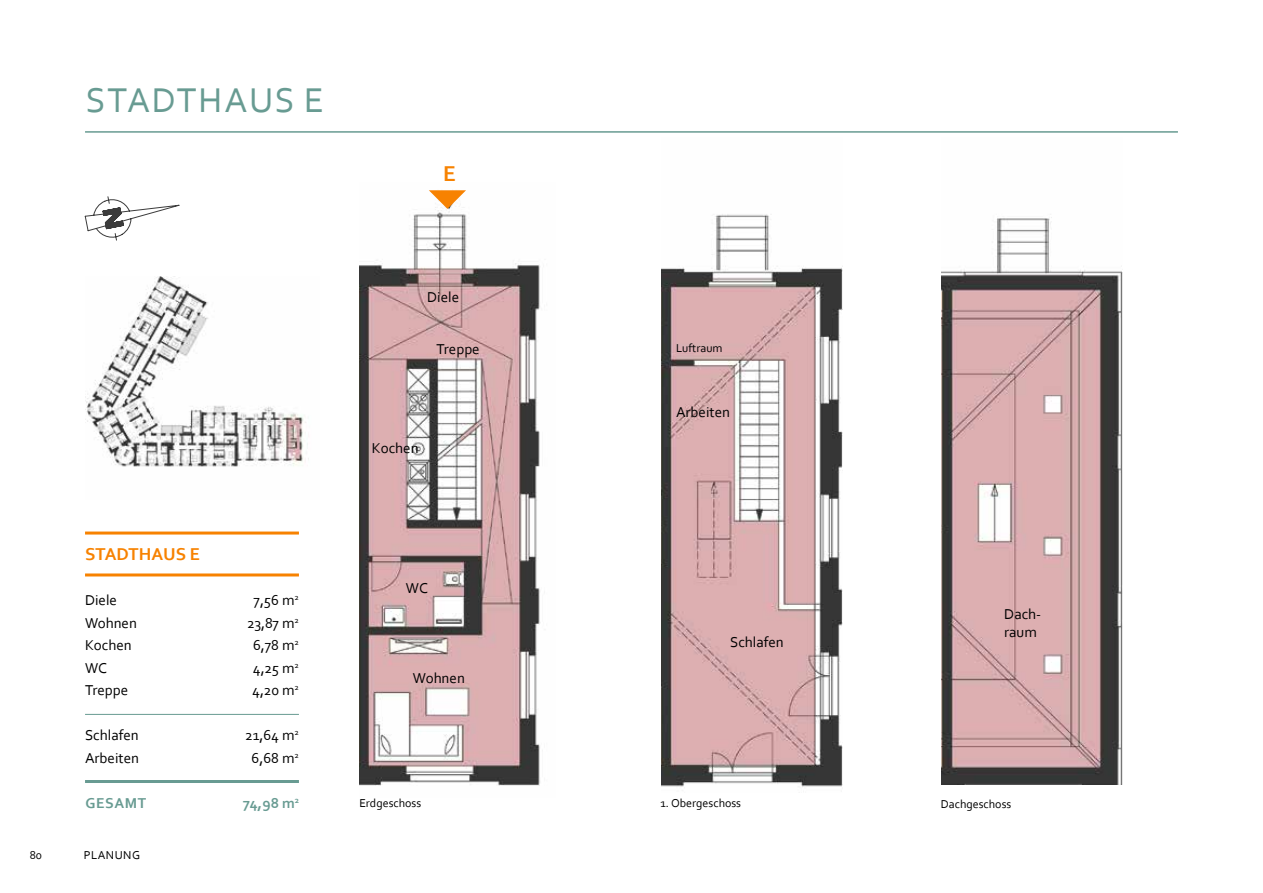
<style>
.page{position:relative;width:1263px;height:893px;background:#fff}
.page>*{position:absolute;margin:0;border:0;box-sizing:border-box;transform-origin:0 0}
.t1{font:36px "Corbel";letter-spacing:.05em;color:#689b92}
.t2{font:700 22.5px "Corbel";color:#f78201}
.t3{font:700 18px "Corbel";color:#f78201}
.t4{font:15px/18px "Corbel";color:#000}
.t5{font:700 15px "Corbel";letter-spacing:.04em;color:#689b92}
.t6{font:12px "Corbel";color:#000}
.t7{font:12px "Corbel";letter-spacing:.04em;color:#000}
</style>
<div class="page">
<img style="left:359px;top:209px;width:182px;height:577px">
<img style="left:942px;top:217px;width:181px;height:567px">
<hr style="left:85px;top:131px;width:1093px;height:2px;background:#689b92">
<img style="left:662px;top:214px;width:181px;height:573px">
<svg style="left:429px;top:190px;width:37px;height:19px"></svg>
<img style="left:86px;top:277px;width:223px;height:190px">
<hr style="left:85px;top:573px;width:214px;height:3px;background:#f78201">
<hr style="left:85px;top:531px;width:214px;height:3px;background:#f78201">
<hr style="left:85px;top:780px;width:214px;height:3px;background:#689b92">
<hr style="left:85px;top:714px;width:214px;height:1px;background:#689b92">
<svg style="left:85px;top:196px;width:94px;height:45px"></svg>
<h1 class="t1" style="left:86px;top:78px;width:240px">STADTHAUS E</h1>
<h2 class="t2" style="left:443px;top:160px;width:14px">E</h2>
<p class="t3" style="left:85px;top:543px;width:117px">STADTHAUS E</p>
<p class="t4" style="left:85px;top:591px;width:33px">Diele</p>
<p class="t4" style="left:254px;top:591px;width:47px">7,56 m<sup>2</sup></p>
<p class="t4" style="left:85px;top:613px;width:53px">Wohnen</p>
<p class="t4" style="left:247px;top:613px;width:53px">23,87 m<sup>2</sup></p>
<p class="t4" style="left:85px;top:636px;width:48px">Kochen</p>
<p class="t4" style="left:253px;top:636px;width:47px">6,78 m<sup>2</sup></p>
<p class="t4" style="left:85px;top:658px;width:24px">WC</p>
<p class="t4" style="left:253px;top:658px;width:48px">4,25 m<sup>2</sup></p>
<p class="t4" style="left:85px;top:681px;width:45px">Treppe</p>
<p class="t4" style="left:252px;top:681px;width:48px">4,20 m<sup>2</sup></p>
<p class="t4" style="left:85px;top:726px;width:55px">Schlafen</p>
<p class="t4" style="left:245px;top:726px;width:55px">21,64 m<sup>2</sup></p>
<p class="t4" style="left:85px;top:748px;width:56px">Arbeiten</p>
<p class="t4" style="left:252px;top:748px;width:49px">6,68 m<sup>2</sup></p>
<p class="t5" style="left:85px;top:793px;width:62px">GESAMT</p>
<p class="t5" style="left:243px;top:793px;width:58px">74,98 m<sup>2</sup></p>
<p class="t6" style="left:30px;top:848px;width:14px">80</p>
<p class="t7" style="left:84px;top:848px;width:58px">PLANUNG</p>
<p class="t4" style="left:427px;top:288px;width:33px">Diele</p>
<p class="t4" style="left:436px;top:340px;width:45px">Treppe</p>
<p class="t4" style="left:372px;top:439px;width:48px">Kochen</p>
<p class="t4" style="left:406px;top:578px;width:24px">WC</p>
<p class="t4" style="left:413px;top:668px;width:53px">Wohnen</p>
<p class="t6" style="left:676px;top:340px;width:48px">Luftraum</p>
<p class="t4" style="left:676px;top:403px;width:56px">Arbeiten</p>
<p class="t4" style="left:730px;top:633px;width:55px">Schlafen</p>
<p class="t4" style="left:1004px;top:605px;width:38px">Dach&shy;raum</p>
<p class="t6" style="left:359px;top:795px;width:63px">Erdgeschoss</p>
<p class="t6" style="left:660px;top:795px;width:82px">1. Obergeschoss</p>
<p class="t6" style="left:941px;top:796px;width:72px">Dachgeschoss</p>
</div>
